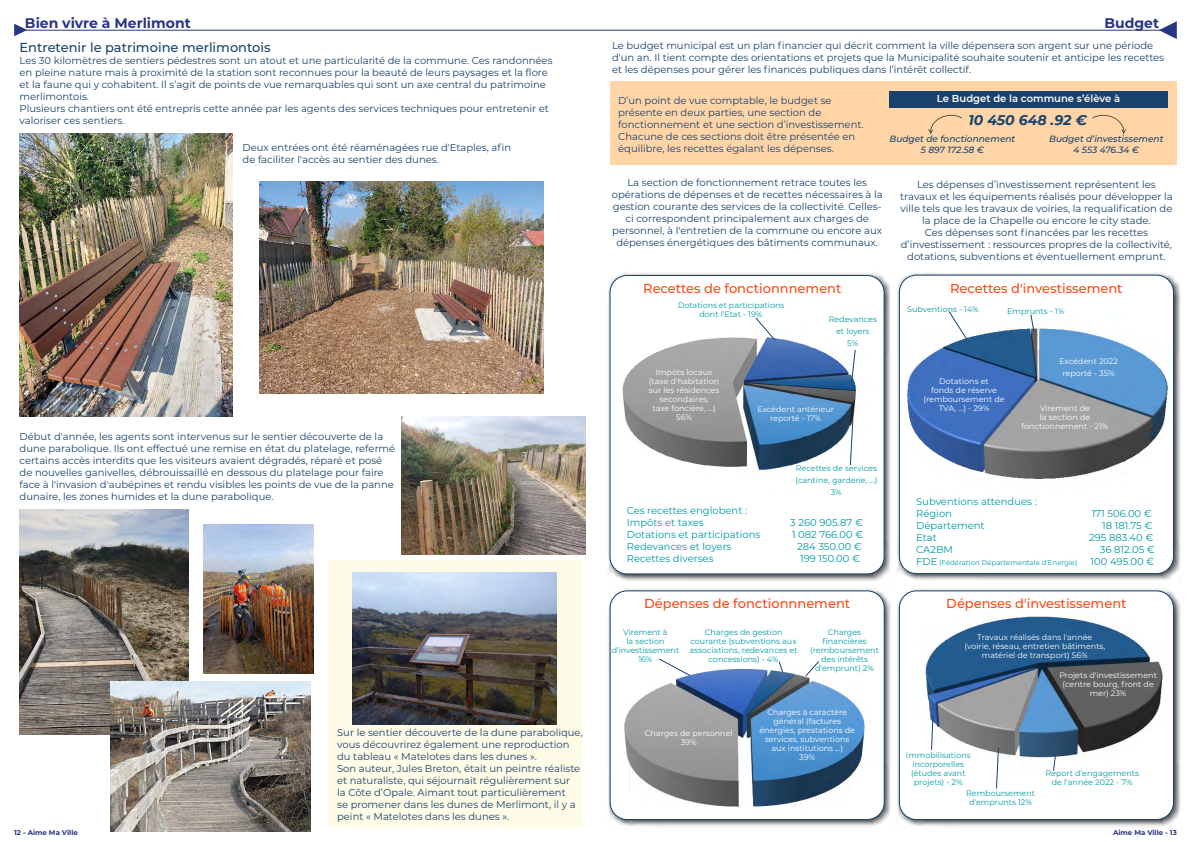
<style>
.page{position:relative;width:1191px;height:842px;background:#fff}
.page>*{position:absolute;margin:0;border:0;box-sizing:border-box;transform-origin:0 0}
.t1{font:700 14px "Montserrat";color:#283583}
.t2{font:italic 700 14px "Montserrat";color:#19436d}
.t3{font:500 13px "Montserrat";color:#fe4815}
.t4{font:500 13px "Montserrat";color:#19436d}
.t5{font:10px/12px "Montserrat";color:#19436d}
.t6{font:10px/12px "Montserrat";color:#009ba4}
.t7{font:600 10px "Montserrat";color:#fff}
.t8{font:italic 500 9px/10.8px "Montserrat";color:#19436d;text-align:center}
.t9{font:8px/9px "Montserrat";color:#fff;text-align:center}
.t10{font:8px/9px "Montserrat";color:#009ba4;text-align:center}
.t11{font:7px "Montserrat";color:#009ba4}
.t12{font:700 7px "Montserrat";color:#283583}
.s1{font-size:10px}
</style>
<div class="page">
<svg style="left:14px;top:24px;width:13px;height:12px"></svg>
<hr style="left:14px;top:30px;width:1162px;height:1px;background:#283583">
<svg style="left:1159px;top:21px;width:17px;height:18px"></svg>
<div style="left:328px;top:560px;width:253px;height:267px;background:#fefbe6"></div>
<div style="left:610px;top:81px;width:566px;height:83px;background:#ffd4a6"></div>
<div style="left:889px;top:91px;width:278px;height:17px;background:#19436d"></div>
<svg style="left:1092px;top:115px;width:34px;height:20px"></svg>
<svg style="left:928px;top:115px;width:34px;height:20px"></svg>
<div style="left:606px;top:272px;width:286px;height:310px;background:#000;opacity:.75"></div>
<div style="left:610px;top:275px;width:274px;height:299px;background:#fff;border-radius:17px"></div>
<div style="left:609px;top:275px;width:275px;height:299px;border:1px solid #19436d;border-radius:17px"></div>
<div style="left:606px;top:587px;width:286px;height:240px;background:#000;opacity:.75"></div>
<div style="left:610px;top:591px;width:274px;height:228px;background:#fff;border-radius:17px"></div>
<div style="left:609px;top:590px;width:275px;height:230px;border:1px solid #19436d;border-radius:17px"></div>
<div style="left:895px;top:271px;width:286px;height:311px;background:#000;opacity:.75"></div>
<div style="left:899px;top:275px;width:274px;height:299px;background:#fff;border-radius:17px"></div>
<div style="left:899px;top:275px;width:275px;height:299px;border:1px solid #19436d;border-radius:17px"></div>
<div style="left:895px;top:587px;width:286px;height:240px;background:#000;opacity:.75"></div>
<div style="left:899px;top:591px;width:274px;height:228px;background:#fff;border-radius:17px"></div>
<div style="left:899px;top:590px;width:275px;height:230px;border:1px solid #19436d;border-radius:17px"></div>
<img style="left:624px;top:668px;width:241px;height:139px">
<img style="left:622px;top:337px;width:235px;height:133px">
<img style="left:925px;top:616px;width:238px;height:142px">
<img style="left:907px;top:328px;width:261px;height:151px">
<svg style="left:850px;top:349px;width:6px;height:35px"></svg>
<svg style="left:754px;top:317px;width:22px;height:24px"></svg>
<svg style="left:849px;top:418px;width:5px;height:48px"></svg>
<svg style="left:947px;top:311px;width:21px;height:30px"></svg>
<svg style="left:1029px;top:314px;width:6px;height:19px"></svg>
<svg style="left:995px;top:746px;width:4px;height:43px"></svg>
<svg style="left:1052px;top:753px;width:4px;height:18px"></svg>
<svg style="left:930px;top:714px;width:4px;height:37px"></svg>
<svg style="left:804px;top:661px;width:16px;height:16px"></svg>
<svg style="left:778px;top:661px;width:6px;height:12px"></svg>
<svg style="left:658px;top:658px;width:33px;height:19px"></svg>
<img style="left:20px;top:133px;width:212px;height:284px">
<img style="left:259px;top:181px;width:284px;height:213px">
<img style="left:203px;top:525px;width:110px;height:149px">
<img style="left:20px;top:509px;width:169px;height:226px">
<img style="left:110px;top:681px;width:200px;height:151px">
<img style="left:353px;top:572px;width:203px;height:153px">
<img style="left:401px;top:417px;width:184px;height:137px">
<h1 class="t1" style="left:25px;top:13px;width:167px">Bien vivre à Merlimont</h1>
<h1 class="t1" style="left:1104px;top:13px;width:56px">Budget</h1>
<p class="t5" style="left:612px;top:39px;width:553px">Le budget municipal est un plan financier qui décrit comment la ville dépensera son argent sur une période d'un an. Il tient compte des orientations et projets que la Municipalité souhaite soutenir et anticipe les recettes et les dépenses pour gérer les finances publiques dans l’intérêt collectif.</p>
<p class="t5" style="left:618px;top:94px;width:247px">D’un point de vue comptable, le budget se présente en deux parties, une section de fonctionnement et une section d’investissement.<br>Chacune de ces sections doit être présentée en équilibre, les recettes égalant les dépenses.</p>
<p class="t5" style="left:900px;top:178px;width:274px;text-align:center">Les dépenses d’investissement représentent les travaux et les équipements réalisés pour développer la ville tels que les travaux de voiries, la requalification de la place de la Chapelle ou encore le city stade.<br>Ces dépenses sont financées par les recettes d’investissement : ressources propres de la collectivité, dotations, subventions et éventuellement emprunt.</p>
<h2 class="t4" style="left:20px;top:38px;width:253px">Entretenir le patrimoine merlimontois</h2>
<p class="t5" style="left:20px;top:54px;width:534px">Les 30 kilomètres de sentiers pédestres sont un atout et une particularité de la commune. Ces randonnées en pleine nature mais à proximité de la station sont reconnues pour la beauté de leurs paysages et la flore et la faune qui y cohabitent. Il s’agit de points de vue remarquables qui sont un axe central du patrimoine merlimontois.<br>Plusieurs chantiers ont été entrepris cette année par les agents des services techniques pour entretenir et valoriser ces sentiers.</p>
<p class="t5" style="left:242px;top:141px;width:270px">Deux entrées ont été réaménagées rue d'Etaples, afin de faciliter l'accès au sentier des dunes.</p>
<p class="t7" style="left:937px;top:91px;width:185px">Le Budget de la commune s’élève à</p>
<h1 class="t2" style="left:968px;top:110px;width:120px">10 450 648 .92 €</h1>
<p class="t8" style="left:889px;top:133px;width:127px">Budget de fonctionnement<br>5 897 172.58 €</p>
<p class="t8" style="left:1049px;top:133px;width:116px">Budget d’investissement<br>4 553 476.34 €</p>
<p class="t5" style="left:612px;top:176px;width:272px;text-align:center">La section de fonctionnement retrace toutes les opérations de dépenses et de recettes nécessaires à la gestion courante des services de la collectivité. Celles&shy;ci correspondent principalement aux charges de personnel, à l'entretien de la commune ou encore aux dépenses énergétiques des bâtiments communaux.</p>
<h2 class="t3" style="left:643px;top:279px;width:200px">Recettes de fonctionnnement</h2>
<h2 class="t3" style="left:950px;top:279px;width:174px">Recettes d'investissement</h2>
<p class="t10" style="left:677px;top:300px;width:108px">Dotations et participations dont l'Etat - 19%</p>
<p class="t10" style="left:1007px;top:306px;width:59px">Emprunts - 1%</p>
<p class="t10" style="left:907px;top:304px;width:73px">Subventions - 14%</p>
<p class="t10" style="left:828px;top:313px;width:50px;line-height:12px">Redevances et loyers<br>5%</p>
<p class="t5" style="left:20px;top:430px;width:377px">Début d'année, les agents sont intervenus sur le sentier découverte de la dune parabolique. Ils ont effectué une remise en état du platelage, refermé certains accès interdits que les visiteurs avaient dégradés, réparé et posé de nouvelles ganivelles, débrouissaillé en dessous du platelage pour faire face à l'invasion d'aubépines et rendu visibles les points de vue de la panne dunaire, les zones humides et la dune parabolique.</p>
<p class="t5" style="left:337px;top:726px;width:247px">Sur le sentier découverte de la dune parabolique, vous découvrirez également une reproduction du tableau « Matelotes dans les dunes ».<br>Son auteur, Jules Breton, était un peintre réaliste et naturaliste, qui séjournait régulièrement sur<br>la Côte d’Opale. Aimant tout particulièrement<br>se promener dans les dunes de Merlimont, il y a peint « Matelotes dans les dunes ».</p>
<p class="t9" style="left:649px;top:367px;width:72px">Impôts locaux (taxe d'habitation sur les résidences secondaires,<br>taxe foncière, …)<br>56%</p>
<p class="t9" style="left:757px;top:405px;width:78px">Excédent antérieur reporté - 17%</p>
<p class="t6" style="left:627px;top:504px;width:122px">Ces recettes englobent :<br>Impôts et taxes</p>
<p class="t10" style="left:795px;top:462px;width:84px;line-height:12px">Recettes de services (cantine, garderie, …)<br>3%</p>
<p class="t6" style="left:790px;top:516px;width:74px">3 260 905.87 €</p>
<p class="t6" style="left:627px;top:528px;width:135px">Dotations et participations</p>
<p class="t6" style="left:792px;top:528px;width:73px">1 082 766.00 €</p>
<p class="t6" style="left:627px;top:540px;width:106px">Redevances et loyers</p>
<p class="t6" style="left:797px;top:540px;width:66px">284 350.00 €</p>
<p class="t6" style="left:627px;top:552px;width:88px">Recettes diverses</p>
<p class="t6" style="left:800px;top:552px;width:62px">199 150.00 €</p>
<h2 class="t3" style="left:644px;top:594px;width:208px">Dépenses de fonctionnnement</h2>
<p class="t10" style="left:611px;top:627px;width:69px">Virement à<br>la section d'investissement<br>16%</p>
<p class="t10" style="left:689px;top:627px;width:110px">Charges de gestion courante (subventions aux associations, redevances et concessions) - 4%</p>
<p class="t10" style="left:810px;top:627px;width:70px">Charges financières (remboursement des intérêts d'emprunt) 2%</p>
<p class="t9" style="left:645px;top:728px;width:89px">Charges de personnel<br>39%</p>
<p class="t9" style="left:759px;top:707px;width:97px">Charges à caractère général (factures énergies, prestations de services, subventions aux institutions …)<br>39%</p>
<p class="t9" style="left:923px;top:376px;width:83px">Dotations et<br>fonds de réserve (remboursement de<br>TVA, …) - 29%</p>
<p class="t9" style="left:1059px;top:355px;width:60px;line-height:12px">Excédent 2022 reporté - 35%</p>
<p class="t9" style="left:1021px;top:403px;width:89px">Virement de<br>la section de fonctionnement - 21%</p>
<p class="t6" style="left:916px;top:495px;width:122px">Subventions attendues :<br>Région</p>
<p class="t6" style="left:1091px;top:507px;width:62px">171 506.00 €</p>
<p class="t6" style="left:916px;top:519px;width:70px">Département</p>
<p class="t6" style="left:1102px;top:519px;width:52px">18 181.75 €</p>
<p class="t6" style="left:916px;top:531px;width:22px">Etat</p>
<p class="t6" style="left:1089px;top:531px;width:66px">295 883.40 €</p>
<p class="t6" style="left:916px;top:543px;width:38px">CA2BM</p>
<p class="t6" style="left:1100px;top:543px;width:57px">36 812.05 €</p>
<p class="t11" style="left:916px;top:557px;width:163px"><span class="s1">FDE</span> (Fédération Départementale d'Energie)</p>
<p class="t6" style="left:1090px;top:555px;width:65px">100 495.00 €</p>
<h2 class="t3" style="left:946px;top:594px;width:182px">Dépenses d'investissement</h2>
<p class="t9" style="left:964px;top:632px;width:142px">Travaux réalisés dans l'année (voirie, réseau, entretien bâtiments, matériel de transport) 56%</p>
<p class="t9" style="left:1059px;top:671px;width:99px">Projets d'investissement (centre bourg, front de mer) 23%</p>
<p class="t10" style="left:906px;top:750px;width:66px">Immobilisations incorporelles (études avant projets) - 2%</p>
<p class="t10" style="left:966px;top:788px;width:70px">Remboursement d'emprunts 12%</p>
<p class="t10" style="left:1045px;top:768px;width:95px">Report d'engagements de l'année 2022 - 7%</p>
<p class="t12" style="left:14px;top:827px;width:65px">12 - Aime Ma Ville</p>
<p class="t12" style="left:1113px;top:827px;width:65px">Aime Ma Ville - 13</p>
</div>
